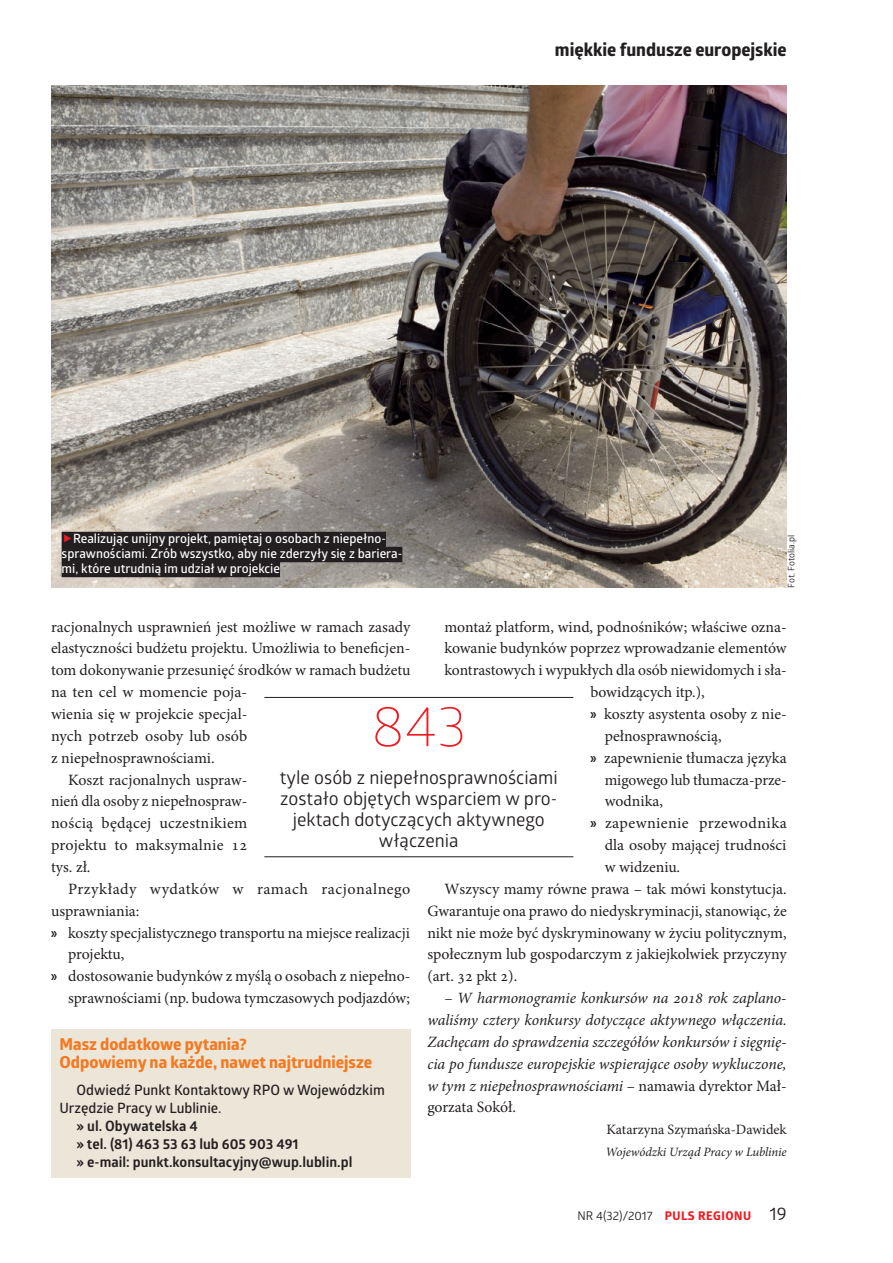
<style>
.page{position:relative;width:893px;height:1263px;background:#fff}
.page>*{position:absolute;margin:0;border:0;box-sizing:border-box;transform-origin:0 0}
.t1{font:300 57px "Glober";color:#ee1d23}
.t2{font:18.3px/21px "Glober";color:#231f20;text-align:center}
.t3{font:700 18px "Globerx";color:#231f20}
.t4{font:700 16.5px/18px "Globerx";color:#f47921}
.t5{font:15.75px "Minion Pro";color:#231f20}
.t6{font:italic 15.75px/21.9px "Minion Pro";letter-spacing:-.005em;color:#231f20;text-align:justify}
.t7{font:15.75px "Minion Pro";letter-spacing:.035em;color:#231f20}
.t8{font:15.75px "Minion Pro";letter-spacing:.025em;color:#231f20}
.t9{font:700 14.25px/18px "Glober";color:#231f20}
.t10{font:600 14.25px/18px "Glober";color:#231f20}
.t11{font:14.25px "Minion Pro";color:#231f20}
.t12{font:600 12.75px/15px "Glober";color:#fff}
.t13{font:italic 12.75px "Minion Pro";letter-spacing:-.005em;color:#231f20}
.t14{font:12px "Glober";color:#231f20}
.t15{font:9px "Glober";color:#231f20}
.s1{font-family:"Myriad Pro";font-weight:700;font-stretch:condensed}
.s2{font-style:normal}
.s3{font-family:"Globerx";font-weight:700;color:#ee1d23}
.s4{font-size:18px}
</style>
<div class="page">
<img style="left:51px;top:85px;width:736px;height:503px">
<hr style="left:264px;top:856px;width:309px;height:1px;background:#231f20">
<hr style="left:264px;top:697px;width:309px;height:1px;background:#231f20">
<div style="left:62px;top:532px;width:324px;height:15px;background:#231f20"></div>
<div style="left:62px;top:547px;width:340px;height:15px;background:#231f20"></div>
<div style="left:62px;top:562px;width:218px;height:15px;background:#231f20"></div>
<div style="left:51px;top:1029px;width:359px;height:149px;background:#ebe6d8"></div>
<p class="t3" style="left:555px;top:37px;width:233px">miękkie fundusze europejskie</p>
<p class="t12" style="left:62px;top:531px;width:342px;text-indent:11px">Realizując unijny projekt, pamiętaj o osobach z niepełno&shy;sprawnościami. Zrób wszystko, aby nie zderzyły się z bariera&shy;mi, które utrudnią im udział w projekcie</p>
<p class="t15" style="left:785px;top:588px;width:54px;rotate:-90deg">Fot. Fotolia.pl</p>
<p class="t5" style="left:444px;top:616px;width:344px">montaż platform, wind, podnośników; właściwe ozna-</p>
<p class="t5" style="left:444px;top:638px;width:344px">kowanie budynków poprzez wprowadzanie elementów</p>
<p class="t5" style="left:444px;top:660px;width:344px">kontrastowych i wypukłych dla osób niewidomych i sła-</p>
<p class="t5" style="left:590px;top:681px;width:116px">bowidzących itp.),</p>
<p class="t5" style="left:590px;top:703px;width:198px"><span class="s1">»</span> koszty asystenta osoby z nie-</p>
<p class="t5" style="left:605px;top:725px;width:118px">pełnosprawnością,</p>
<p class="t5" style="left:590px;top:747px;width:198px"><span class="s1">»</span> zapewnienie tłumacza języka</p>
<p class="t5" style="left:605px;top:769px;width:183px">migowego lub tłumacza-prze-</p>
<p class="t5" style="left:605px;top:791px;width:60px">wodnika,</p>
<p class="t8" style="left:590px;top:813px;width:198px"><span class="s1">»</span> zapewnienie przewodnika</p>
<p class="t5" style="left:605px;top:834px;width:183px">dla osoby mającej trudności</p>
<p class="t5" style="left:605px;top:856px;width:77px">w widzeniu.</p>
<p class="t5" style="left:444px;top:878px;width:344px">Wszyscy mamy równe prawa – tak mówi konstytucja.</p>
<p class="t5" style="left:427px;top:900px;width:361px">Gwarantuje ona prawo do niedyskryminacji, stanowiąc, że</p>
<p class="t5" style="left:427px;top:922px;width:361px">nikt nie może być dyskryminowany w życiu politycznym,</p>
<p class="t5" style="left:427px;top:944px;width:361px">społecznym lub gospodarczym z jakiejkolwiek przyczyny</p>
<p class="t5" style="left:427px;top:966px;width:91px">(art. 32 pkt 2).</p>
<p class="t6" style="left:427px;top:987px;width:361px;text-indent:17px"><span class="s2">–</span> W harmonogramie konkursów na 2018 rok zaplano&shy;waliśmy cztery konkursy dotyczące aktywnego włączenia.<br>Zachęcam do sprawdzenia szczegółów konkursów i sięgnię&shy;cia po fundusze europejskie wspierające osoby wykluczone, w tym z niepełnosprawnościami <span class="s2">– namawia dyrektor Mał&shy;gorzata Sokół.</span></p>
<p class="t11" style="left:606px;top:1120px;width:182px">Katarzyna Szymańska-Dawidek</p>
<p class="t13" style="left:606px;top:1143px;width:183px">Wojewódzki Urząd Pracy w Lublinie</p>
<p class="t5" style="left:51px;top:616px;width:361px">racjonalnych usprawnień jest możliwe w ramach zasady</p>
<p class="t5" style="left:51px;top:638px;width:361px">elastyczności budżetu projektu. Umożliwia to beneficjen-</p>
<p class="t5" style="left:51px;top:660px;width:361px">tom dokonywanie przesunięć środków w ramach budżetu</p>
<p class="t5" style="left:51px;top:681px;width:198px">na ten cel w momencie poja-</p>
<p class="t5" style="left:51px;top:703px;width:198px">wienia się w projekcie specjal-</p>
<p class="t5" style="left:51px;top:725px;width:198px">nych potrzeb osoby lub osób</p>
<p class="t5" style="left:51px;top:747px;width:165px">z niepełnosprawnościami.</p>
<p class="t5" style="left:68px;top:769px;width:181px">Koszt racjonalnych uspraw-</p>
<p class="t5" style="left:51px;top:791px;width:198px">nień dla osoby z niepełnospraw-</p>
<p class="t5" style="left:51px;top:813px;width:198px">nością będącej uczestnikiem</p>
<p class="t5" style="left:51px;top:834px;width:198px">projektu to maksymalnie 12</p>
<p class="t5" style="left:51px;top:856px;width:41px">tys. zł.</p>
<p class="t7" style="left:68px;top:878px;width:344px">Przykłady wydatków w ramach racjonalnego</p>
<p class="t5" style="left:51px;top:900px;width:90px">usprawniania:</p>
<p class="t5" style="left:51px;top:922px;width:360px"><span class="s1">»</span> koszty specjalistycznego transportu na miejsce realizacji</p>
<p class="t5" style="left:68px;top:944px;width:58px">projektu,</p>
<p class="t5" style="left:51px;top:966px;width:361px"><span class="s1">»</span> dostosowanie budynków z myślą o osobach z niepełno-</p>
<p class="t5" style="left:68px;top:987px;width:344px">sprawnościami (np. budowa tymczasowych podjazdów;</p>
<h1 class="t1" style="left:371px;top:686px;width:97px">843</h1>
<p class="t2" style="left:280px;top:766px;width:279px">tyle osób z niepełnosprawnościami zostało objętych wsparciem w pro&shy;jektach dotyczących aktywnego włączenia</p>
<p class="t4" style="left:60px;top:1035px;width:314px">Masz dodatkowe pytania?<br>Odpowiemy na każde, nawet najtrudniejsze</p>
<p class="t10" style="left:60px;top:1080px;width:327px;text-indent:17px">Odwiedź Punkt Kontaktowy RPO w Wojewódzkim<br>Urzędzie Pracy w Lublinie.</p>
<p class="t9" style="left:77px;top:1116px;width:277px">» ul. Obywatelska 4<br>» tel. (81) 463 53 63 lub 605 903 491<br>» e-mail: punkt.konsultacyjny@wup.lublin.pl</p>
<p class="t14" style="left:578px;top:1208px;width:211px">NR 4(32)/2017 <span class="s3">puls regionu</span> <span class="s4">19</span></p>
</div>
